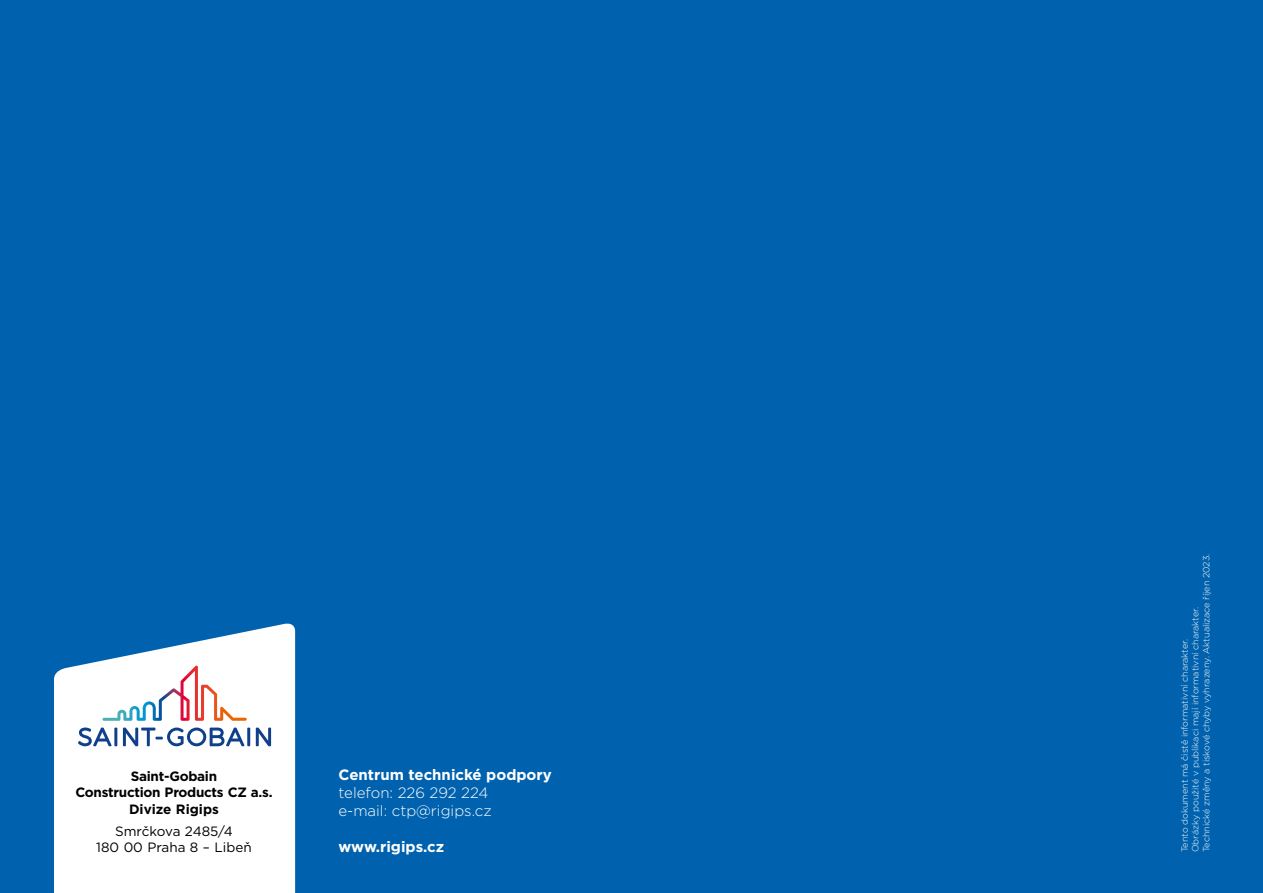
<style>
.page{position:relative;width:1263px;height:893px;background:#0062ae}
.page>*{position:absolute;margin:0;border:0;box-sizing:border-box;transform-origin:0 0}
.t1{font:300 15px/18px "Gotham";color:#fff}
.t2{font:700 15px "Gotham";color:#fff}
.t3{font:700 13.5px/16.2px "Gotham";letter-spacing:-.02em;color:#000;text-align:center}
.t4{font:13.5px/16.2px "Gotham";color:#000;text-align:center}
.t5{font:300 9px/10.8px "Gotham";color:#fff}
</style>
<div class="page">
<svg style="left:54px;top:623px;width:241px;height:270px;background:#e4eef6"></svg>
<svg style="left:78px;top:727px;width:34px;height:19px"></svg>
<hr style="left:114px;top:728px;width:3px;height:18px;background:#10408b">
<svg style="left:123px;top:727px;width:121px;height:19px;background:#a6b8d3"></svg>
<hr style="left:247px;top:728px;width:3px;height:18px;background:#10408b">
<svg style="left:256px;top:728px;width:15px;height:18px"></svg>
<svg style="left:102px;top:666px;width:145px;height:55px;background:#efe3e4"></svg>
<h2 class="t3" style="left:75px;top:768px;width:199px">Saint-Gobain<br>Construction Products CZ a.s.<br>Divize Rigips</h2>
<h2 class="t4" style="left:96px;top:823px;width:157px">Smrčkova 2485/4<br>180 00 Praha 8 – Libeň</h2>
<h1 class="t2" style="left:338px;top:765px;width:215px">Centrum technické podpory</h1>
<h1 class="t1" style="left:338px;top:783px;width:155px">telefon: 226 292 224 e-mail: ctp@rigips.cz</h1>
<h1 class="t2" style="left:338px;top:837px;width:107px">www.rigips.cz</h1>
<p class="t5" style="left:1179px;top:852px;width:300px;rotate:-90deg">Tento dokument má čistě informativní charakter.<br>Obrázky použité v publikaci mají informativní charakter.<br>Technické změny a tiskové chyby vyhrazeny. Aktualizace říjen 2023.</p>
</div>
